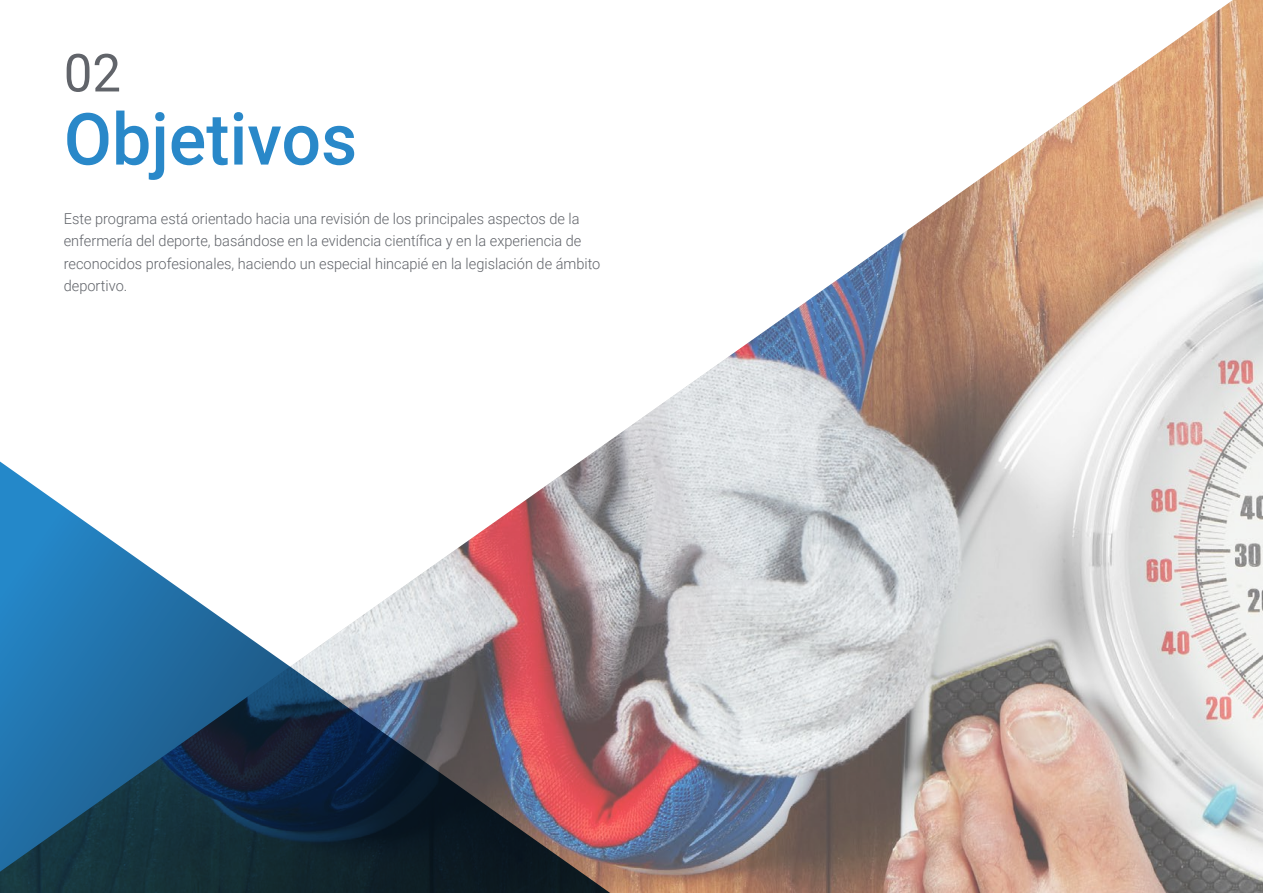
<style>
.page{position:relative;width:1263px;height:893px;background:#fff}
.page>*{position:absolute;margin:0;border:0;box-sizing:border-box;transform-origin:0 0}
.t1{font:500 72px "Roboto";color:#2988c9}
.t2{font:52.5px "Roboto";color:#61646a}
.t3{font:300 15px/22.5px "Roboto";color:#61646a}
</style>
<div class="page">
<img style="left:602px;top:0;width:661px;height:893px">
<svg style="left:0;top:446px;width:640px;height:447px"></svg>
<h2 class="t2" style="left:64px;top:36px;width:59px">02</h2>
<h1 class="t1" style="left:64px;top:89px;width:295px">Objetivos</h1>
<p class="t3" style="left:64px;top:207px;width:538px">Este programa está orientado hacia una revisión de los principales aspectos de la enfermería del deporte, basándose en la evidencia científica y en la experiencia de reconocidos profesionales, haciendo un especial hincapié en la legislación de ámbito deportivo.</p>
</div>
